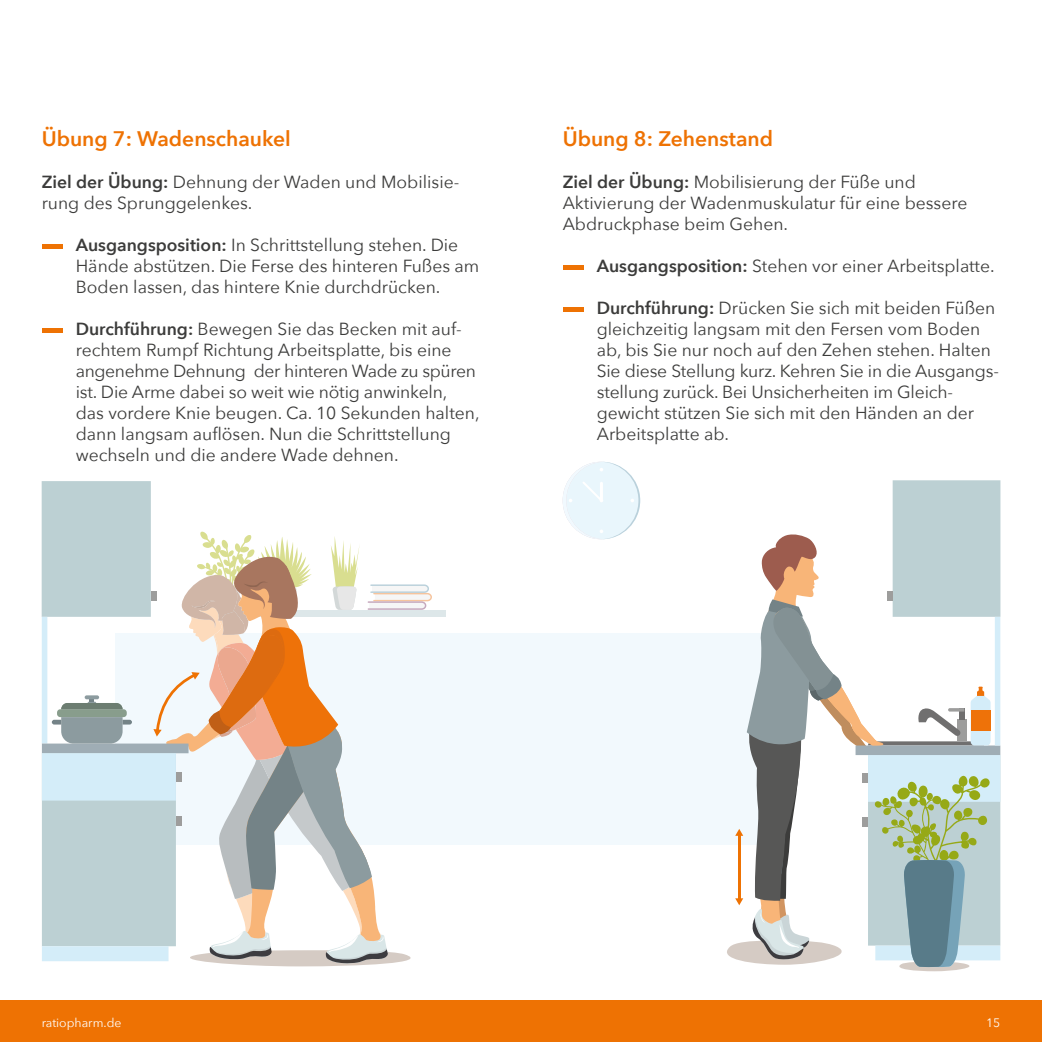
<style>
.page{position:relative;width:1042px;height:1042px;background:#fff}
.page>*{position:absolute;margin:0;border:0;box-sizing:border-box;transform-origin:0 0}
.t1{font:600 21px "Avenir Next";color:#ee7203}
.t2{font:17.5px/21px "Avenir Next";color:#3c3c3b}
.t3{font:12.25px "Avenir Next";color:#fff}
.s1{font-weight:600}
</style>
<div class="page">
<div style="left:201px;top:610px;width:245px;height:7px;background:#dde7e9"></div>
<div style="left:115px;top:633px;width:663px;height:212px;background:#f2f9fd"></div>
<div style="left:0;top:1000px;width:1042px;height:42px;background:#ee7203"></div>
<div style="left:42px;top:244px;width:21px;height:5px;background:#ee7203"></div>
<div style="left:563px;top:265px;width:20px;height:5px;background:#ee7203"></div>
<div style="left:42px;top:328px;width:21px;height:5px;background:#ee7203"></div>
<div style="left:563px;top:307px;width:20px;height:5px;background:#ee7203"></div>
<svg style="left:563px;top:462px;width:77px;height:77px"></svg>
<svg style="left:42px;top:481px;width:390px;height:485px"></svg>
<svg style="left:85px;top:695px;width:14px;height:4px"></svg>
<svg style="left:727px;top:480px;width:273px;height:491px"></svg>
<div style="left:887px;top:591px;width:6px;height:10px;background:#9d9d9c"></div>
<p class="t1" style="left:42px;top:121px;width:251px">Übung 7: Wadenschaukel</p>
<p class="t2" style="left:42px;top:171px;width:419px"><span class="s1">Ziel der Übung:</span> Dehnung der Waden und Mobilisie&shy;rung des Sprunggelenkes.</p>
<p class="t2" style="left:76px;top:234px;width:405px"><span class="s1">Ausgangsposition:</span> In Schrittstellung stehen. Die<br>Hände abstützen. Die Ferse des hinteren Fußes am<br>Boden lassen, das hintere Knie durchdrücken.</p>
<p class="t2" style="left:76px;top:318px;width:405px"><span class="s1">Durchführung:</span> Bewegen Sie das Becken mit auf&shy;rechtem Rumpf Richtung Arbeitsplatte, bis eine angenehme Dehnung der hinteren Wade zu spüren ist. Die Arme dabei so weit wie nötig anwinkeln, das vordere Knie beugen. Ca. 10 Sekunden halten, dann langsam auflösen. Nun die Schrittstellung wechseln und die andere Wade dehnen.</p>
<p class="t1" style="left:563px;top:121px;width:212px">Übung 8: Zehenstand</p>
<p class="t2" style="left:563px;top:171px;width:406px"><span class="s1">Ziel der Übung:</span> Mobilisierung der Füße und<br>Aktivierung der Wadenmuskulatur für eine bessere<br>Abdruckphase beim Gehen.</p>
<p class="t2" style="left:597px;top:255px;width:399px"><span class="s1">Ausgangsposition:</span> Stehen vor einer Arbeitsplatte.</p>
<p class="t2" style="left:597px;top:297px;width:404px"><span class="s1">Durchführung:</span> Drücken Sie sich mit beiden Füßen gleichzeitig langsam mit den Fersen vom Boden ab, bis Sie nur noch auf den Zehen stehen. Halten Sie diese Stellung kurz. Kehren Sie in die Ausgangs&shy;stellung zurück. Bei Unsicherheiten im Gleich&shy;gewicht stützen Sie sich mit den Händen an der Arbeitsplatte ab.</p>
<p class="t3" style="left:42px;top:1013px;width:81px">ratiopharm.de</p>
<p class="t3" style="left:986px;top:1013px;width:16px">15</p>
</div>
